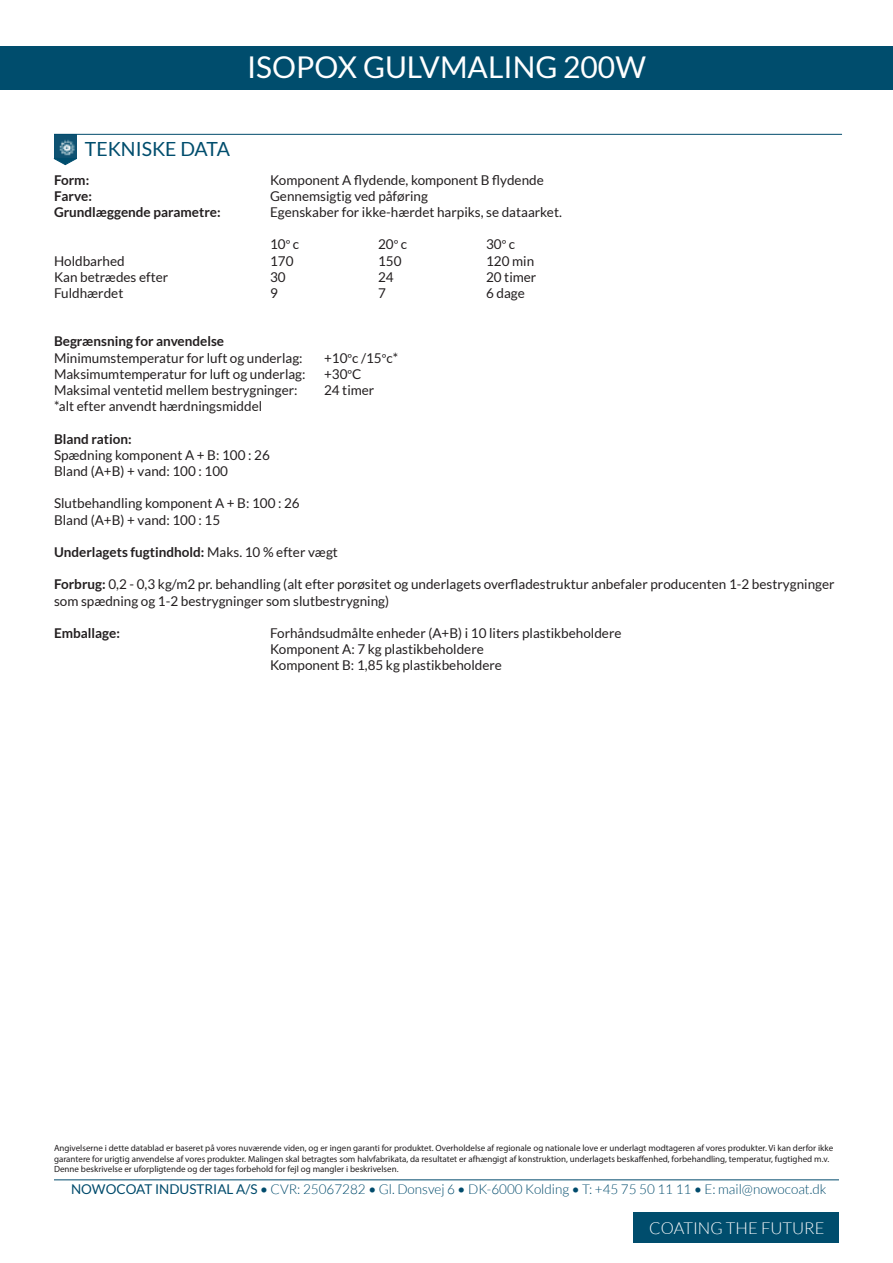
<style>
.page{position:relative;width:893px;height:1263px;background:#fff}
.page>*{position:absolute;margin:0;border:0;box-sizing:border-box;transform-origin:0 0}
.t1{font:30px "Lato";color:#fff}
.t2{font:19.5px "Lato";color:#004d6d}
.t3{font:300 16.5px "Lato";color:#fff}
.t4{font:13.5px/16.2px "Lato";color:#231f20}
.t5{font:700 13.5px "Lato";color:#231f20}
.t6{font:300 13.5px "Lato";color:#004b6c}
.t7{font:9px/10.8px "Myriad Pro";color:#231f20}
.s1{font-family:"Minion Pro"}
.s2{font-weight:400}
.s3{font-weight:700}
</style>
<div class="page">
<hr style="left:54px;top:1179px;width:785px;height:1px;background:#004b6c">
<div style="left:633px;top:1212px;width:206px;height:31px;background:#004d6d"></div>
<div style="left:0;top:46px;width:893px;height:43px;background:#004d6d"></div>
<img style="left:54px;top:135px;width:23px;height:23px">
<svg style="left:54px;top:158px;width:23px;height:7px"></svg>
<hr style="left:54px;top:134px;width:788px;height:1px;background:#004b6c">
<h1 class="t1" style="left:247px;top:50px;width:400px">ISOPOX GULVMALING 200W</h1>
<h2 class="t2" style="left:85px;top:138px;width:147px">TEKNISKE DATA</h2>
<p class="t5" style="left:54px;top:172px;width:37px">Form:</p>
<p class="t4" style="left:270px;top:171px;width:275px">Komponent A flydende, komponent B flydende</p>
<p class="t5" style="left:54px;top:188px;width:39px">Farve:</p>
<p class="t4" style="left:270px;top:188px;width:159px">Gennemsigtig ved påføring</p>
<p class="t5" style="left:54px;top:204px;width:168px">Grundlæggende parametre:</p>
<p class="t4" style="left:270px;top:204px;width:293px">Egenskaber for ikke-hærdet harpiks, se dataarket.</p>
<p class="t4" style="left:270px;top:236px;width:31px">10<span class="s1">°</span> c</p>
<p class="t4" style="left:378px;top:236px;width:31px">20<span class="s1">°</span> c</p>
<p class="t4" style="left:486px;top:236px;width:31px">30<span class="s1">°</span> c</p>
<p class="t4" style="left:54px;top:252px;width:72px">Holdbarhed</p>
<p class="t4" style="left:270px;top:252px;width:25px">170</p>
<p class="t4" style="left:378px;top:252px;width:25px">150</p>
<p class="t4" style="left:486px;top:252px;width:50px">120 min</p>
<p class="t4" style="left:54px;top:269px;width:116px">Kan betrædes efter</p>
<p class="t4" style="left:270px;top:269px;width:17px">30</p>
<p class="t4" style="left:378px;top:269px;width:17px">24</p>
<p class="t4" style="left:486px;top:269px;width:52px">20 timer</p>
<p class="t4" style="left:54px;top:285px;width:71px">Fuldhærdet</p>
<p class="t4" style="left:270px;top:285px;width:9px">9</p>
<p class="t4" style="left:378px;top:285px;width:9px">7</p>
<p class="t4" style="left:486px;top:285px;width:40px">6 dage</p>
<p class="t5" style="left:54px;top:334px;width:172px">Begrænsning for anvendelse</p>
<p class="t4" style="left:54px;top:350px;width:250px">Minimumstemperatur for luft og underlag:</p>
<p class="t4" style="left:324px;top:350px;width:76px">+10<span class="s1">°</span>c /15<span class="s1">°</span>c*</p>
<p class="t4" style="left:54px;top:366px;width:253px">Maksimumtemperatur for luft og underlag:</p>
<p class="t4" style="left:324px;top:366px;width:39px">+30<span class="s1">°</span>C</p>
<p class="t4" style="left:54px;top:382px;width:245px">Maksimal ventetid mellem bestrygninger:</p>
<p class="t4" style="left:324px;top:382px;width:52px">24 timer</p>
<p class="t4" style="left:54px;top:398px;width:210px">*alt efter anvendt hærdningsmiddel</p>
<p class="t5" style="left:54px;top:431px;width:79px">Bland ration:</p>
<p class="t4" style="left:54px;top:447px;width:217px">Spædning komponent A + B: 100 : 26<br>Bland (A+B) + vand: 100 : 100</p>
<p class="t4" style="left:54px;top:495px;width:247px">Slutbehandling komponent A + B: 100 : 26<br>Bland (A+B) + vand: 100 : 15</p>
<p class="t5" style="left:54px;top:544px;width:285px">Underlagets fugtindhold: <span class="s2">Maks. 10 % efter vægt</span></p>
<p class="t4" style="left:54px;top:576px;width:782px"><span class="s3">Forbrug:</span> 0,2 - 0,3 kg/m2 pr. behandling (alt efter porøsitet og underlagets overfladestruktur anbefaler producenten 1-2 bestrygninger som spædning og 1-2 bestrygninger som slutbestrygning)</p>
<p class="t5" style="left:54px;top:625px;width:67px">Emballage:</p>
<p class="t4" style="left:270px;top:625px;width:353px">Forhåndsudmålte enheder (A+B) i 10 liters plastikbeholdere<br>Komponent A: 7 kg plastikbeholdere<br>Komponent B: 1,85 kg plastikbeholdere</p>
<p class="t7" style="left:54px;top:1142px;width:781px">Angivelserne i dette datablad er baseret på vores nuværende viden, og er ingen garanti for produktet. Overholdelse af regionale og nationale love er underlagt modtageren af vores produkter. Vi kan derfor ikke garantere for urigtig anvendelse af vores produkter. Malingen skal betragtes som halvfabrikata, da resultatet er afhængigt af konstruktion, underlagets beskaffenhed, forbehandling, temperatur, fugtighed m.v.<br>Denne beskrivelse er uforpligtende og der tages forbehold for fejl og mangler i beskrivelsen.</p>
<p class="t6" style="left:71px;top:1182px;width:757px"><span class="s2">NOWOCOAT INDUSTRIAL A/S •</span> CVR: 25067282 <span class="s2">•</span> Gl. Donsvej 6 <span class="s2">•</span> DK-6000 Kolding <span class="s2">•</span> T: +45 75 50 11 11 <span class="s2">•</span> E: mail@nowocoat.dk</p>
<p class="t3" style="left:649px;top:1219px;width:177px">COATING THE FUTURE</p>
</div>
